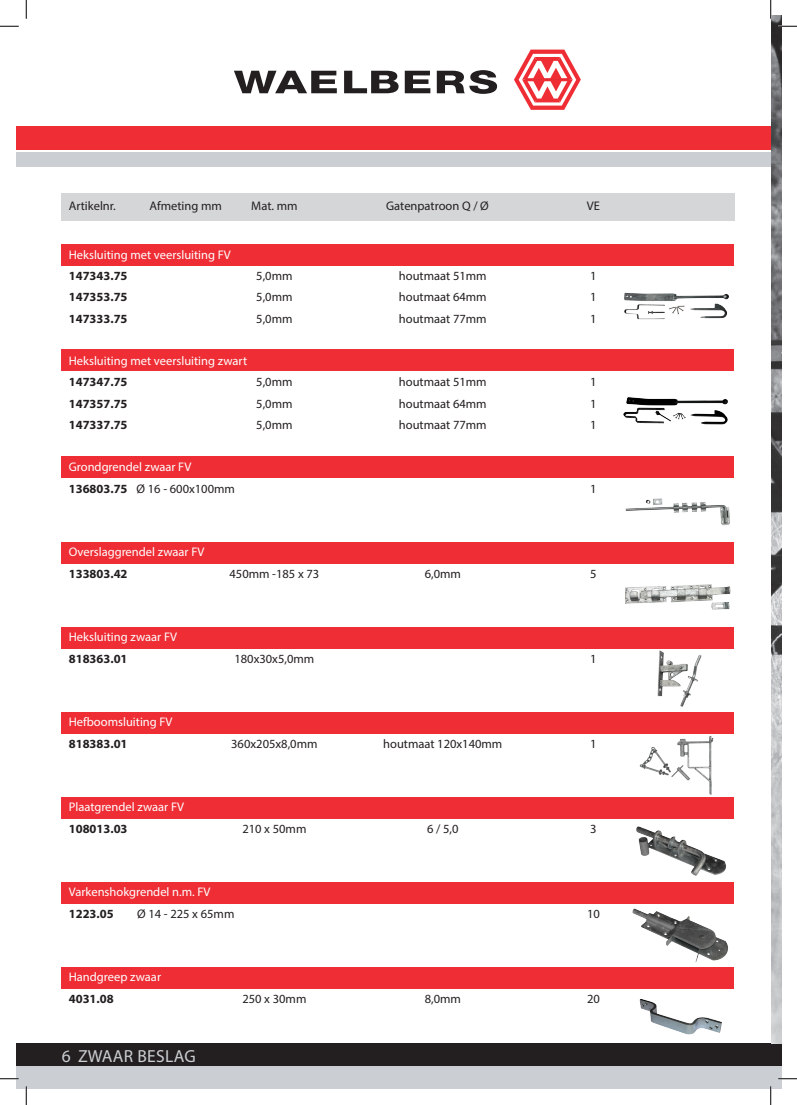
<style>
.page{position:relative;width:797px;height:1105px;background:#fff}
.page>*{position:absolute;margin:0;border:0;box-sizing:border-box;transform-origin:0 0}
.t1{font:17.5px "Myriad Pro";letter-spacing:.02em;color:#cbced2}
.t2{font:12.5px "Myriad Pro";color:#231f20}
.t3{font:12.5px "Myriad Pro";color:#fff}
.t4{font:700 12.5px "Myriad Pro";color:#231f20}
.s1{font-weight:700}
</style>
<div class="page">
<div style="left:16px;top:152px;width:765px;height:15px;background:#cbced2"></div>
<div style="left:16px;top:126px;width:765px;height:23px;background:#ee2d34"></div>
<div style="left:16px;top:1043px;width:765px;height:23px;background:#231f20"></div>
<div style="left:16px;top:1066px;width:765px;height:22px;background:#cbced2"></div>
<div style="left:62px;top:193px;width:673px;height:27px;background:#d5d6d8"></div>
<svg style="left:234px;top:71px;width:103px;height:22px"></svg>
<svg style="left:344px;top:71px;width:54px;height:22px"></svg>
<svg style="left:405px;top:71px;width:25px;height:22px"></svg>
<svg style="left:437px;top:70px;width:60px;height:24px"></svg>
<svg style="left:514px;top:50px;width:67px;height:60px"></svg>
<div style="left:62px;top:244px;width:672px;height:21px;background:#ee2d34"></div>
<div style="left:62px;top:349px;width:672px;height:22px;background:#ee2d34"></div>
<div style="left:62px;top:542px;width:672px;height:22px;background:#ee2d34"></div>
<div style="left:62px;top:796px;width:672px;height:22px;background:#ee2d34"></div>
<div style="left:62px;top:456px;width:672px;height:22px;background:#ee2d34"></div>
<div style="left:62px;top:627px;width:672px;height:22px;background:#ee2d34"></div>
<div style="left:62px;top:882px;width:672px;height:22px;background:#ee2d34"></div>
<div style="left:62px;top:712px;width:672px;height:22px;background:#ee2d34"></div>
<div style="left:62px;top:967px;width:672px;height:22px;background:#ee2d34"></div>
<img style="left:623px;top:397px;width:105px;height:28px">
<img style="left:657px;top:651px;width:45px;height:56px">
<img style="left:632px;top:908px;width:96px;height:55px">
<img style="left:625px;top:498px;width:105px;height:28px">
<img style="left:639px;top:736px;width:75px;height:59px">
<img style="left:639px;top:999px;width:83px;height:36px">
<img style="left:624px;top:292px;width:105px;height:28px">
<img style="left:625px;top:584px;width:106px;height:26px">
<img style="left:636px;top:826px;width:90px;height:50px">
<img style="left:771px;top:16px;width:10px;height:1027px">
<svg style="left:0;top:25px;width:19px;height:2px"></svg>
<svg style="left:778px;top:25px;width:19px;height:2px"></svg>
<svg style="left:0;top:1078px;width:19px;height:1px"></svg>
<svg style="left:778px;top:1078px;width:19px;height:1px"></svg>
<svg style="left:25px;top:0;width:2px;height:19px"></svg>
<svg style="left:25px;top:1086px;width:2px;height:19px"></svg>
<svg style="left:770px;top:0;width:1px;height:19px"></svg>
<svg style="left:770px;top:1086px;width:1px;height:19px"></svg>
<p class="t2" style="left:69px;top:198px;width:49px">Artikelnr.</p>
<p class="t2" style="left:150px;top:198px;width:74px">Afmeting mm</p>
<p class="t2" style="left:251px;top:198px;width:48px">Mat. mm</p>
<p class="t2" style="left:386px;top:198px;width:104px">Gatenpatroon Q / Ø</p>
<p class="t2" style="left:587px;top:198px;width:15px">VE</p>
<p class="t3" style="left:69px;top:247px;width:164px">Heksluiting met veersluiting FV</p>
<p class="t4" style="left:69px;top:268px;width:60px">147343.75</p>
<p class="t2" style="left:256px;top:268px;width:38px">5,0mm</p>
<p class="t2" style="left:399px;top:268px;width:89px">houtmaat 51mm</p>
<p class="t2" style="left:590px;top:268px;width:8px">1</p>
<p class="t4" style="left:69px;top:289px;width:60px">147353.75</p>
<p class="t2" style="left:256px;top:289px;width:38px">5,0mm</p>
<p class="t2" style="left:399px;top:289px;width:89px">houtmaat 64mm</p>
<p class="t2" style="left:590px;top:289px;width:8px">1</p>
<p class="t4" style="left:69px;top:310px;width:60px">147333.75</p>
<p class="t2" style="left:256px;top:311px;width:38px">5,0mm</p>
<p class="t2" style="left:399px;top:311px;width:89px">houtmaat 77mm</p>
<p class="t2" style="left:590px;top:311px;width:8px">1</p>
<p class="t3" style="left:69px;top:353px;width:180px">Heksluiting met veersluiting zwart</p>
<p class="t4" style="left:69px;top:374px;width:60px">147347.75</p>
<p class="t2" style="left:256px;top:374px;width:38px">5,0mm</p>
<p class="t2" style="left:399px;top:374px;width:89px">houtmaat 51mm</p>
<p class="t2" style="left:590px;top:374px;width:8px">1</p>
<p class="t4" style="left:69px;top:395px;width:60px">147357.75</p>
<p class="t2" style="left:256px;top:396px;width:38px">5,0mm</p>
<p class="t2" style="left:399px;top:396px;width:89px">houtmaat 64mm</p>
<p class="t2" style="left:590px;top:396px;width:8px">1</p>
<p class="t4" style="left:69px;top:416px;width:60px">147337.75</p>
<p class="t2" style="left:256px;top:417px;width:38px">5,0mm</p>
<p class="t2" style="left:399px;top:417px;width:89px">houtmaat 77mm</p>
<p class="t2" style="left:590px;top:417px;width:8px">1</p>
<p class="t3" style="left:69px;top:459px;width:124px">Grondgrendel zwaar FV</p>
<p class="t2" style="left:69px;top:481px;width:168px"><span class="s1">136803.75</span> Ø 16 - 600x100mm</p>
<p class="t2" style="left:590px;top:481px;width:8px">1</p>
<p class="t3" style="left:69px;top:544px;width:137px">Overslaggrendel zwaar FV</p>
<p class="t4" style="left:69px;top:565px;width:60px">133803.42</p>
<p class="t2" style="left:229px;top:566px;width:91px">450mm -185 x 73</p>
<p class="t2" style="left:424px;top:566px;width:38px">6,0mm</p>
<p class="t2" style="left:590px;top:566px;width:8px">5</p>
<p class="t3" style="left:69px;top:629px;width:110px">Heksluiting zwaar FV</p>
<p class="t4" style="left:69px;top:650px;width:60px">818363.01</p>
<p class="t2" style="left:234px;top:651px;width:81px">180x30x5,0mm</p>
<p class="t2" style="left:590px;top:651px;width:8px">1</p>
<p class="t3" style="left:69px;top:714px;width:105px">Hefboomsluiting FV</p>
<p class="t4" style="left:69px;top:735px;width:60px">818383.01</p>
<p class="t2" style="left:231px;top:736px;width:88px">360x205x8,0mm</p>
<p class="t2" style="left:383px;top:736px;width:121px">houtmaat 120x140mm</p>
<p class="t2" style="left:590px;top:736px;width:8px">1</p>
<p class="t3" style="left:69px;top:799px;width:117px">Plaatgrendel zwaar FV</p>
<p class="t4" style="left:69px;top:820px;width:60px">108013.03</p>
<p class="t2" style="left:242px;top:821px;width:65px">210 x 50mm</p>
<p class="t2" style="left:427px;top:821px;width:33px">6 / 5,0</p>
<p class="t2" style="left:590px;top:821px;width:8px">3</p>
<p class="t3" style="left:69px;top:884px;width:143px">Varkenshokgrendel n.m. FV</p>
<p class="t4" style="left:69px;top:905px;width:46px">1223.05</p>
<p class="t2" style="left:137px;top:906px;width:99px">Ø 14 - 225 x 65mm</p>
<p class="t2" style="left:587px;top:906px;width:14px">10</p>
<p class="t3" style="left:69px;top:969px;width:94px">Handgreep zwaar</p>
<p class="t4" style="left:69px;top:990px;width:46px">4031.08</p>
<p class="t2" style="left:242px;top:991px;width:65px">250 x 30mm</p>
<p class="t2" style="left:424px;top:991px;width:38px">8,0mm</p>
<p class="t2" style="left:587px;top:991px;width:14px">20</p>
<h1 class="t1" style="left:62px;top:1045px;width:136px">6 ZWAAR BESLAG</h1>
</div>
